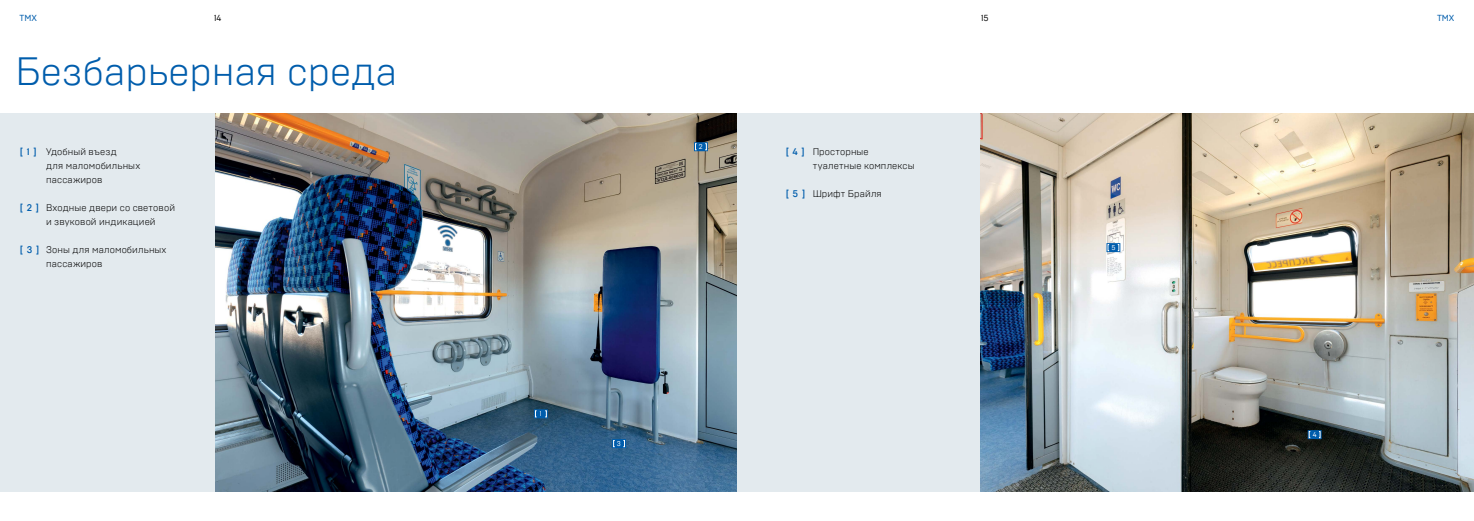
<style>
.page{position:relative;width:1474px;height:521px;background:#fff}
.page>*{position:absolute;margin:0;border:0;box-sizing:border-box;transform-origin:0 0}
.t1{font:300 39.38px "Brutal Type";color:#005dac}
.t2{font:300 9.62px/14px "Brutal Type";letter-spacing:.01em;color:#000}
.t3{font:500 9.62px "Brutal Type";color:#005dac}
.t4{font:8.75px "Brutal Type";color:#005dac}
.t5{font:8.75px "Brutal Type";color:#000}
.t6{font:7px "Brutal Type";color:#fff}
</style>
<div class="page">
<img style="left:214px;top:113px;width:523px;height:378px">
<div style="left:737px;top:113px;width:243px;height:378px;background:#e3eaee"></div>
<div style="left:0;top:113px;width:214px;height:378px;background:#e3eaee"></div>
<img style="left:980px;top:113px;width:493px;height:378px">
<svg style="left:1307px;top:430px;width:14px;height:9px"></svg>
<svg style="left:694px;top:142px;width:14px;height:9px"></svg>
<svg style="left:612px;top:439px;width:14px;height:9px"></svg>
<svg style="left:1106px;top:243px;width:14px;height:9px"></svg>
<svg style="left:534px;top:409px;width:14px;height:9px"></svg>
<p class="t4" style="left:20px;top:13px;width:19px">ТМХ</p>
<p class="t5" style="left:214px;top:13px;width:9px">14</p>
<p class="t5" style="left:981px;top:13px;width:9px">15</p>
<p class="t4" style="left:1436px;top:13px;width:19px">ТМХ</p>
<h1 class="t1" style="left:16px;top:48px;width:383px">Безбарьерная среда</h1>
<p class="t3" style="left:20px;top:146px;width:18px">[ 1 ]</p>
<p class="t2" style="left:46px;top:145px;width:96px">Удобный въезд<br>для маломобильных пассажиров</p>
<p class="t2" style="left:46px;top:201px;width:130px">Входные двери со световой и звуковой индикацией</p>
<p class="t2" style="left:46px;top:243px;width:122px">Зоны для маломобильных пассажиров</p>
<p class="t3" style="left:20px;top:202px;width:21px">[ 2 ]</p>
<p class="t3" style="left:20px;top:244px;width:21px">[ 3 ]</p>
<p class="t6" style="left:699px;top:143px;width:5px">2</p>
<p class="t3" style="left:785px;top:146px;width:21px">[ 4 ]</p>
<p class="t3" style="left:785px;top:188px;width:21px">[ 5 ]</p>
<p class="t2" style="left:812px;top:145px;width:103px">Просторные туалетные комплексы</p>
<p class="t2" style="left:812px;top:187px;width:71px">Шрифт Брайля</p>
<p class="t6" style="left:540px;top:410px;width:3px">1</p>
<p class="t6" style="left:617px;top:439px;width:6px">3</p>
<p class="t6" style="left:1111px;top:243px;width:6px">5</p>
<p class="t6" style="left:1312px;top:430px;width:5px">4</p>
</div>
